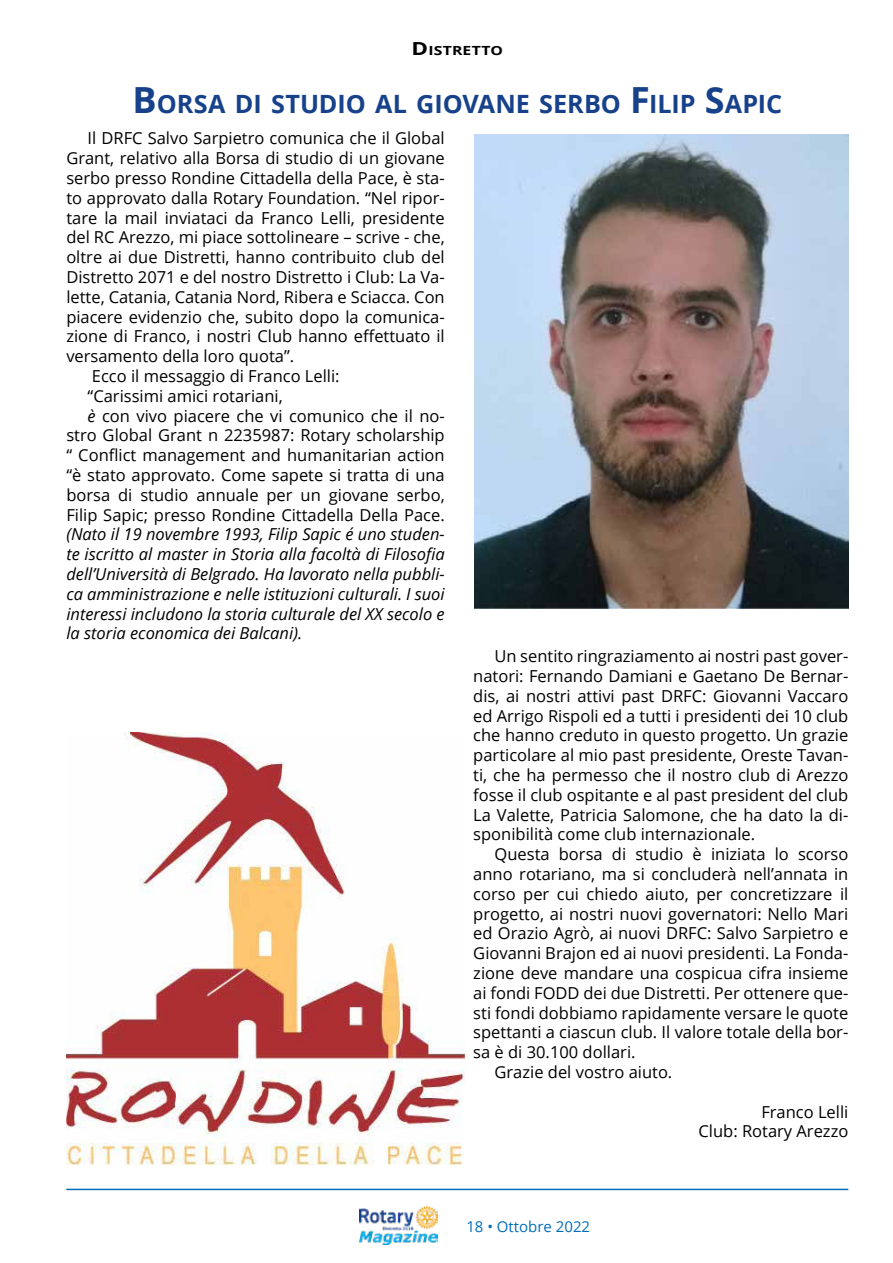
<style>
.page{position:relative;width:893px;height:1263px;background:#fff}
.page>*{position:absolute;margin:0;border:0;box-sizing:border-box;transform-origin:0 0}
.t1{font:700 25.2px "Open Sans";letter-spacing:-.005em;color:#17418a}
.t2{font:16.5px/19.8px "Open Sans";color:#000;text-align:justify}
.t3{font:italic 16.5px/19.8px "Open Sans";color:#000;text-align:justify}
.t4{font:15px "Open Sans";color:#006db8}
.t5{font:700 12.6px "Open Sans";letter-spacing:.015em;color:#000;scale:1.25 1}
.s1{font-size:18px}
.s2{font-size:36px}
.s3{font-style:italic}
</style>
<div class="page">
<img style="left:359px;top:1206px;width:78px;height:39px">
<hr style="left:66px;top:1189px;width:782px;height:1px;background:#006db8">
<img style="left:475px;top:135px;width:373px;height:474px">
<img style="left:66px;top:733px;width:399px;height:431px">
<p class="t5" style="left:412px;top:42px;width:75px"><span class="s1">D</span>ISTRETTO</p>
<h1 class="t1" style="left:133px;top:86px;width:637px"><span class="s2">B</span>ORSA DI STUDIO AL GIOVANE SERBO <span class="s2">F</span>I LI P <span class="s2">S</span>APIC</h1>
<p class="t2" style="left:88px;top:128px;width:359px">Il DRFC Salvo Sarpietro comunica che il Global</p>
<p class="t2" style="left:66px;top:148px;width:380px">Grant, relativo alla Borsa di studio di un giovane</p>
<p class="t2" style="left:66px;top:168px;width:380px">serbo presso Rondine Cittadella della Pace, è sta-</p>
<p class="t2" style="left:66px;top:187px;width:380px">to approvato dalla Rotary Foundation. “Nel ripor-</p>
<p class="t2" style="left:66px;top:207px;width:380px">tare la mail inviataci da Franco Lelli, presidente</p>
<p class="t2" style="left:66px;top:227px;width:380px">del RC Arezzo, mi piace sottolineare – scrive - che,</p>
<p class="t2" style="left:66px;top:247px;width:380px">oltre ai due Distretti, hanno contribuito club del</p>
<p class="t2" style="left:66px;top:267px;width:380px">Distretto 2071 e del nostro Distretto i Club: La Va-</p>
<p class="t2" style="left:66px;top:286px;width:380px">lette, Catania, Catania Nord, Ribera e Sciacca. Con</p>
<p class="t2" style="left:66px;top:306px;width:380px">piacere evidenzio che, subito dopo la comunica-</p>
<p class="t2" style="left:66px;top:326px;width:380px">zione di Franco, i nostri Club hanno effettuato il</p>
<p class="t2" style="left:66px;top:346px;width:229px">versamento della loro quota”.</p>
<p class="t2" style="left:92px;top:366px;width:249px">Ecco il messaggio di Franco Lelli:</p>
<p class="t2" style="left:88px;top:385px;width:197px">“Carissimi amici rotariani,</p>
<p class="t2" style="left:88px;top:405px;width:359px"><span class="s3">è</span> con vivo piacere che vi comunico che il no-</p>
<p class="t2" style="left:66px;top:425px;width:380px">stro Global Grant n 2235987: Rotary scholarship</p>
<p class="t2" style="left:66px;top:445px;width:380px">“ Conflict management and humanitarian action</p>
<p class="t2" style="left:66px;top:465px;width:380px">“è stato approvato. Come sapete si tratta di una</p>
<p class="t2" style="left:66px;top:484px;width:380px">borsa di studio annuale per un giovane serbo,</p>
<p class="t2" style="left:66px;top:504px;width:380px">Filip Sapic; presso Rondine Cittadella Della Pace.</p>
<p class="t3" style="left:66px;top:524px;width:380px">(Nato il 19 novembre 1993, Filip Sapic é uno studen&shy;te iscritto al master in Storia alla facoltà di Filosofia dell’Università di Belgrado. Ha lavorato nella pubbli&shy;ca amministrazione e nelle istituzioni culturali. I suoi interessi includono la storia culturale del XX secolo e la storia economica dei Balcani).</p>
<p class="t2" style="left:473px;top:646px;width:377px;text-indent:21px">Un sentito ringraziamento ai nostri past gover&shy;natori: Fernando Damiani e Gaetano De Bernar&shy;dis, ai nostri attivi past DRFC: Giovanni Vaccaro ed Arrigo Rispoli ed a tutti i presidenti dei 10 club che hanno creduto in questo progetto. Un grazie particolare al mio past presidente, Oreste Tavan&shy;ti, che ha permesso che il nostro club di Arezzo fosse il club ospitante e al past president del club La Valette, Patricia Salomone, che ha dato la di&shy;sponibilità come club internazionale.</p>
<p class="t2" style="left:495px;top:844px;width:355px">Questa borsa di studio è iniziata lo scorso</p>
<p class="t2" style="left:473px;top:864px;width:377px">anno rotariano, ma si concluderà nell’annata in</p>
<p class="t2" style="left:473px;top:883px;width:377px">corso per cui chiedo aiuto, per concretizzare il</p>
<p class="t2" style="left:473px;top:903px;width:377px">progetto, ai nostri nuovi governatori: Nello Mari</p>
<p class="t2" style="left:473px;top:923px;width:377px">ed Orazio Agrò, ai nuovi DRFC: Salvo Sarpietro e</p>
<p class="t2" style="left:473px;top:943px;width:377px">Giovanni Brajon ed ai nuovi presidenti. La Fonda-</p>
<p class="t2" style="left:473px;top:963px;width:377px">zione deve mandare una cospicua cifra insieme</p>
<p class="t2" style="left:473px;top:982px;width:377px">ai fondi FODD dei due Distretti. Per ottenere que-</p>
<p class="t2" style="left:473px;top:1002px;width:377px">sti fondi dobbiamo rapidamente versare le quote</p>
<p class="t2" style="left:473px;top:1022px;width:376px">spettanti a ciascun club. Il valore totale della bor-</p>
<p class="t2" style="left:473px;top:1042px;width:164px">sa è di 30.100 dollari.</p>
<p class="t2" style="left:495px;top:1062px;width:179px">Grazie del vostro aiuto.</p>
<p class="t2" style="left:698px;top:1101px;width:151px;text-align:right">Franco Lelli<br>Club: Rotary Arezzo</p>
<p class="t4" style="left:466px;top:1216px;width:125px">18 • Ottobre 2022</p>
</div>
